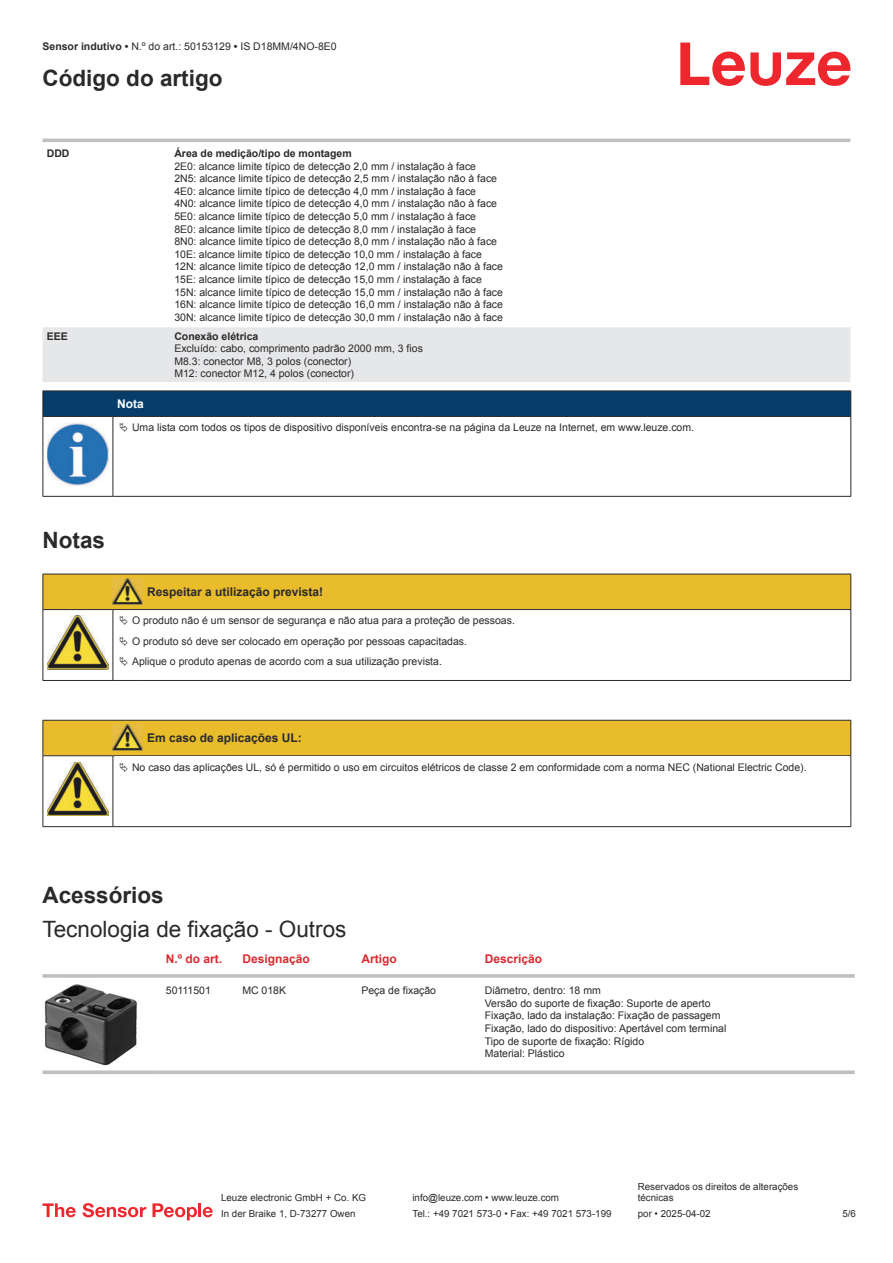
<style>
.page{position:relative;width:893px;height:1263px;background:#fff}
.page>*{position:absolute;margin:0;border:0;box-sizing:border-box;transform-origin:0 0}
.t1{font:700 22.5px "Arial";color:#2b292a}
.t2{font:22.5px "Arial";color:#2b292a}
.t3{font:700 12px "Arial";color:#2b292a}
.t4{font:700 12px "Arial";color:#db2a30}
.t5{font:700 12px "Arial";color:#fff}
.t6{font:10.5px/12.6px "Arial";color:#2b292a}
.t7{font:700 10.5px "Arial";color:#2b292a}
.t8{font:9.75px/11.7px "Arial";color:#2b292a}
.s1{font-weight:700}
</style>
<div class="page">
<svg style="left:680px;top:43px;width:170px;height:43px"></svg>
<svg style="left:43px;top:138px;width:807px;height:1px"></svg>
<div style="left:43px;top:327px;width:807px;height:55px;background:#e6e7e9"></div>
<hr style="left:43px;top:139px;width:127px;height:3px;background:#bdbfc1">
<hr style="left:170px;top:139px;width:680px;height:3px;background:#bdbfc1">
<svg style="left:43px;top:974px;width:114px;height:4px"></svg>
<hr style="left:157px;top:974px;width:77px;height:4px;background:#c6c7c9">
<svg style="left:234px;top:974px;width:119px;height:4px"></svg>
<svg style="left:353px;top:974px;width:123px;height:4px"></svg>
<hr style="left:476px;top:974px;width:379px;height:4px;background:#c6c7c9">
<svg style="left:43px;top:1070px;width:114px;height:4px"></svg>
<svg style="left:157px;top:1070px;width:77px;height:4px"></svg>
<svg style="left:234px;top:1070px;width:119px;height:4px"></svg>
<svg style="left:353px;top:1070px;width:123px;height:4px"></svg>
<svg style="left:476px;top:1070px;width:379px;height:4px;background:#c5c7c8"></svg>
<img style="left:44px;top:984px;width:93px;height:82px">
<svg style="left:43px;top:1203px;width:33px;height:14px"></svg>
<svg style="left:83px;top:1203px;width:63px;height:14px"></svg>
<svg style="left:153px;top:1203px;width:44px;height:17px"></svg>
<hr style="left:198px;top:1203px;width:3px;height:14px;background:#ed272d">
<svg style="left:203px;top:1207px;width:10px;height:10px"></svg>
<svg style="left:44px;top:417px;width:806px;height:79px"></svg>
<hr style="left:43px;top:416px;width:70px;height:1px;background:#2b292a">
<div style="left:43px;top:391px;width:808px;height:25px;background:#063d69"></div>
<hr style="left:113px;top:416px;width:738px;height:1px;background:#2b292a">
<hr style="left:43px;top:417px;width:1px;height:75px;background:#2b292a">
<hr style="left:113px;top:417px;width:1px;height:75px;background:#2b292a">
<hr style="left:850px;top:417px;width:1px;height:75px;background:#2b292a">
<hr style="left:43px;top:496px;width:70px;height:1px;background:#2b292a">
<hr style="left:113px;top:496px;width:738px;height:1px;background:#2b292a">
<img style="left:47px;top:423px;width:61px;height:63px">
<div style="left:115px;top:417px;width:734px;height:21px;background:#fff"></div>
<hr style="left:43px;top:680px;width:70px;height:1px;background:#2b292a">
<hr style="left:113px;top:680px;width:30px;height:1px;background:#2b292a">
<hr style="left:143px;top:680px;width:708px;height:1px;background:#2b292a">
<div style="left:44px;top:721px;width:806px;height:34px;background:#e8bc2a"></div>
<hr style="left:43px;top:720px;width:70px;height:1px;background:#2b292a">
<hr style="left:43px;top:721px;width:1px;height:34px;background:#2b292a">
<hr style="left:43px;top:755px;width:70px;height:1px;background:#2b292a">
<hr style="left:113px;top:720px;width:30px;height:1px;background:#2b292a">
<hr style="left:113px;top:755px;width:30px;height:1px;background:#2b292a">
<hr style="left:143px;top:720px;width:708px;height:1px;background:#2b292a">
<hr style="left:850px;top:721px;width:1px;height:34px;background:#2b292a">
<hr style="left:143px;top:755px;width:708px;height:1px;background:#2b292a">
<hr style="left:43px;top:756px;width:1px;height:66px;background:#2b292a">
<hr style="left:113px;top:756px;width:1px;height:66px;background:#2b292a">
<hr style="left:850px;top:756px;width:1px;height:66px;background:#2b292a">
<hr style="left:43px;top:826px;width:70px;height:1px;background:#2b292a">
<hr style="left:113px;top:826px;width:30px;height:1px;background:#2b292a">
<hr style="left:143px;top:826px;width:708px;height:1px;background:#2b292a">
<img style="left:113px;top:724px;width:30px;height:27px">
<img style="left:47px;top:762px;width:61px;height:54px">
<svg style="left:43px;top:574px;width:808px;height:106px"></svg>
<p class="t6" style="left:43px;top:41px;width:296px"><span class="s1">Sensor indutivo •</span> N.º do art.: 50153129 <span class="s1">•</span> IS D18MM/4NO-8E0</p>
<h1 class="t1" style="left:43px;top:69px;width:181px">Código do artigo</h1>
<p class="t7" style="left:47px;top:149px;width:24px">DDD</p>
<p class="t7" style="left:174px;top:149px;width:179px">Área de medição/tipo de montagem</p>
<p class="t6" style="left:174px;top:161px;width:330px">2E0: alcance limite típico de detecção 2,0 mm / instalação à face<br>2N5: alcance limite típico de detecção 2,5 mm / instalação não à face 4E0: alcance limite típico de detecção 4,0 mm / instalação à face<br>4N0: alcance limite típico de detecção 4,0 mm / instalação não à face 5E0: alcance limite típico de detecção 5,0 mm / instalação à face<br>8E0: alcance limite típico de detecção 8,0 mm / instalação à face<br>8N0: alcance limite típico de detecção 8,0 mm / instalação não à face 10E: alcance limite típico de detecção 10,0 mm / instalação à face 12N: alcance limite típico de detecção 12,0 mm / instalação não à face 15E: alcance limite típico de detecção 15,0 mm / instalação à face 15N: alcance limite típico de detecção 15,0 mm / instalação não à face 16N: alcance limite típico de detecção 16,0 mm / instalação não à face 30N: alcance limite típico de detecção 30,0 mm / instalação não à face</p>
<p class="t7" style="left:47px;top:332px;width:23px">EEE</p>
<p class="t7" style="left:174px;top:332px;width:86px">Conexão elétrica</p>
<p class="t6" style="left:174px;top:343px;width:250px">Excluído: cabo, comprimento padrão 2000 mm, 3 fios<br>M8.3: conector M8, 3 polos (conector)<br>M12: conector M12, 4 polos (conector)</p>
<p class="t5" style="left:117px;top:399px;width:28px">Nota</p>
<p class="t6" style="left:132px;top:422px;width:564px">Uma lista com todos os tipos de dispositivo disponíveis encontra-se na página da Leuze na Internet, em www.leuze.com.</p>
<h1 class="t1" style="left:43px;top:531px;width:64px">Notas</h1>
<p class="t3" style="left:147px;top:587px;width:178px">Respeitar a utilização prevista!</p>
<p class="t6" style="left:132px;top:611px;width:384px;line-height:20.2px">O produto não é um sensor de segurança e não atua para a proteção de pessoas.<br>O produto só deve ser colocado em operação por pessoas capacitadas.<br>Aplique o produto apenas de acordo com a sua utilização prevista.</p>
<p class="t3" style="left:147px;top:733px;width:156px">Em caso de aplicações UL:</p>
<p class="t6" style="left:132px;top:761px;width:676px">No caso das aplicações UL, só é permitido o uso em circuitos elétricos de classe 2 em conformidade com a norma NEC (National Electric Code).</p>
<h1 class="t1" style="left:43px;top:886px;width:123px">Acessórios</h1>
<h1 class="t2" style="left:43px;top:921px;width:305px">Tecnologia de fixação - Outros</h1>
<p class="t4" style="left:166px;top:954px;width:58px">N.º do art.</p>
<p class="t4" style="left:242px;top:954px;width:69px">Designação</p>
<p class="t4" style="left:361px;top:954px;width:37px">Artigo</p>
<p class="t4" style="left:485px;top:954px;width:59px">Descrição</p>
<p class="t6" style="left:166px;top:985px;width:47px">50111501</p>
<p class="t6" style="left:242px;top:985px;width:45px">MC 018K</p>
<p class="t6" style="left:361px;top:985px;width:76px">Peça de fixação</p>
<p class="t6" style="left:485px;top:985px;width:243px">Diâmetro, dentro: 18 mm<br>Versão do suporte de fixação: Suporte de aperto Fixação, lado da instalação: Fixação de passagem Fixação, lado do dispositivo: Apertável com terminal Tipo de suporte de fixação: Rígido<br>Material: Plástico</p>
<p class="t8" style="left:221px;top:1193px;width:146px">Leuze electronic GmbH + Co. KG</p>
<p class="t8" style="left:412px;top:1193px;width:148px">info@leuze.com • www.leuze.com</p>
<p class="t8" style="left:638px;top:1181px;width:162px">Reservados os direitos de alterações técnicas</p>
<p class="t8" style="left:221px;top:1209px;width:136px">In der Braike 1, D-73277 Owen</p>
<p class="t8" style="left:412px;top:1209px;width:201px">Tel.: +49 7021 573-0 • Fax: +49 7021 573-199</p>
<p class="t8" style="left:638px;top:1209px;width:74px">por • 2025-04-02</p>
<p class="t8" style="left:842px;top:1209px;width:15px">5 /6</p>
</div>
